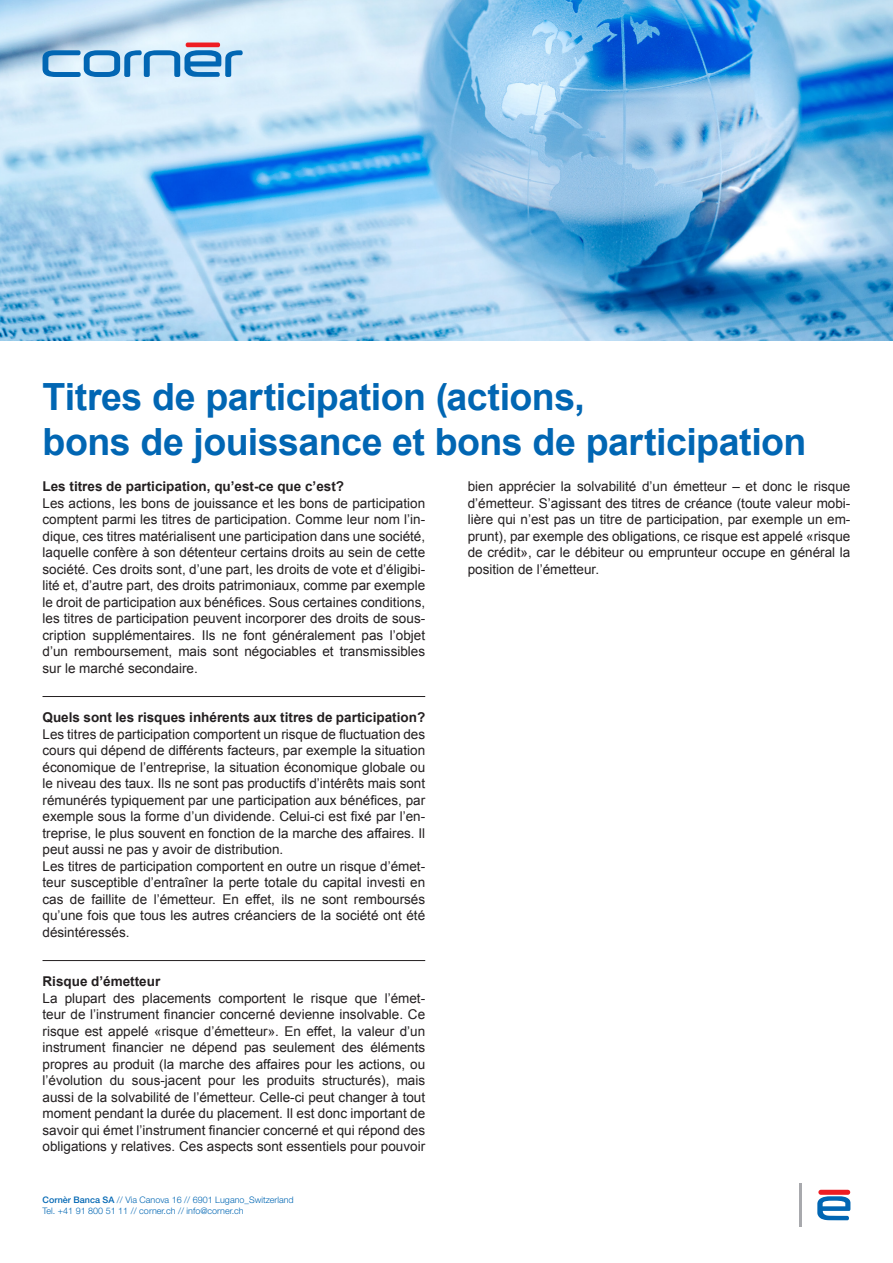
<style>
.page{position:relative;width:893px;height:1263px;background:#fff}
.page>*{position:absolute;margin:0;border:0;box-sizing:border-box;transform-origin:0 0}
.t1{font:700 37.5px/45px "Arial";letter-spacing:-.015em;color:#0166b3}
.t2{font:13.5px/16.5px "Arial";color:#231f20;text-align:justify}
.t3{font:700 13.5px "Arial";color:#231f20}
.t4{font:300 9px/10.8px "Helvetica Neue LT Std";color:#0166b3}
.s1{font-weight:500}
</style>
<div class="page">
<img style="left:0;top:0;width:893px;height:340px">
<hr style="left:43px;top:696px;width:382px;height:1px;background:#231f20">
<hr style="left:43px;top:960px;width:382px;height:1px;background:#231f20">
<svg style="left:817px;top:1196px;width:33px;height:24px"></svg>
<div style="left:818px;top:1190px;width:32px;height:5px;background:#ee1d23;border-radius:3px"></div>
<hr style="left:800px;top:1183px;width:2px;height:43px;background:#a8a9ad">
<svg style="left:43px;top:50px;width:200px;height:27px;background:#7bb2db"></svg>
<hr style="left:186px;top:43px;width:34px;height:4px;background:#ee1d23;border-radius:2px">
<h1 class="t1" style="left:43px;top:376px;width:765px">Titres de participation (actions,<br>bons de jouissance et bons de participation</h1>
<p class="t3" style="left:43px;top:478px;width:303px">Les titres de participation, qu’est-ce que c’est?</p>
<p class="t2" style="left:43px;top:495px;width:384px">Les actions, les bons de jouissance et les bons de participation comptent parmi les titres de participation. Comme leur nom l’in&shy;dique, ces titres matérialisent une participation dans une société, laquelle confère à son détenteur certains droits au sein de cette société. Ces droits sont, d’une part, les droits de vote et d’éligibi&shy;lité et, d’autre part, des droits patrimoniaux, comme par exemple le droit de participation aux bénéfices. Sous certaines conditions, les titres de participation peuvent incorporer des droits de sous&shy;cription supplémentaires. Ils ne font généralement pas l’objet d’un remboursement, mais sont négociables et transmissibles sur le marché secondaire.</p>
<p class="t3" style="left:43px;top:709px;width:384px">Quels sont les risques inhérents aux titres de participation?</p>
<p class="t2" style="left:43px;top:726px;width:384px;text-align:left">Les titres de participation comportent un risque de fluctuation des cours qui dépend de différents facteurs, par exemple la situation économique de l’entreprise, la situation économique globale ou le niveau des taux. Ils ne sont pas productifs d’intérêts mais sont rémunérés typiquement par une participation aux bénéfices, par exemple sous la forme d’un dividende. Celui-ci est fixé par l’en&shy;treprise, le plus souvent en fonction de la marche des affaires. Il peut aussi ne pas y avoir de distribution.<br>Les titres de participation comportent en outre un risque d’émet&shy;teur susceptible d’entraîner la perte totale du capital investi en cas de faillite de l’émetteur. En effet, ils ne sont remboursés qu’une fois que tous les autres créanciers de la société ont été désintéressés.</p>
<p class="t3" style="left:43px;top:972px;width:119px">Risque d’émetteur</p>
<p class="t2" style="left:43px;top:990px;width:384px">La plupart des placements comportent le risque que l’émet&shy;teur de l’instrument financier concerné devienne insolvable. Ce risque est appelé «risque d’émetteur». En effet, la valeur d’un instrument financier ne dépend pas seulement des éléments propres au produit (la marche des affaires pour les actions, ou l’évolution du sous-jacent pour les produits structurés), mais aussi de la solvabilité de l’émetteur. Celle-ci peut changer à tout moment pendant la durée du placement. Il est donc important de savoir qui émet l’instrument financier concerné et qui répond des obligations y relatives. Ces aspects sont essentiels pour pouvoir</p>
<p class="t4" style="left:43px;top:1194px;width:253px"><span class="s1">Cornèr Banca SA</span> // Via Canova 16 // 6901 Lugano_Switzerland<br>Tel. +41 91 800 51 11 // corner.ch // info@corner.ch</p>
<p class="t2" style="left:468px;top:478px;width:384px">bien apprécier la solvabilité d’un émetteur – et donc le risque d’émetteur. S’agissant des titres de créance (toute valeur mobi&shy;lière qui n’est pas un titre de participation, par exemple un em&shy;prunt), par exemple des obligations, ce risque est appelé «risque de crédit», car le débiteur ou emprunteur occupe en général la position de l’émetteur.</p>
</div>
